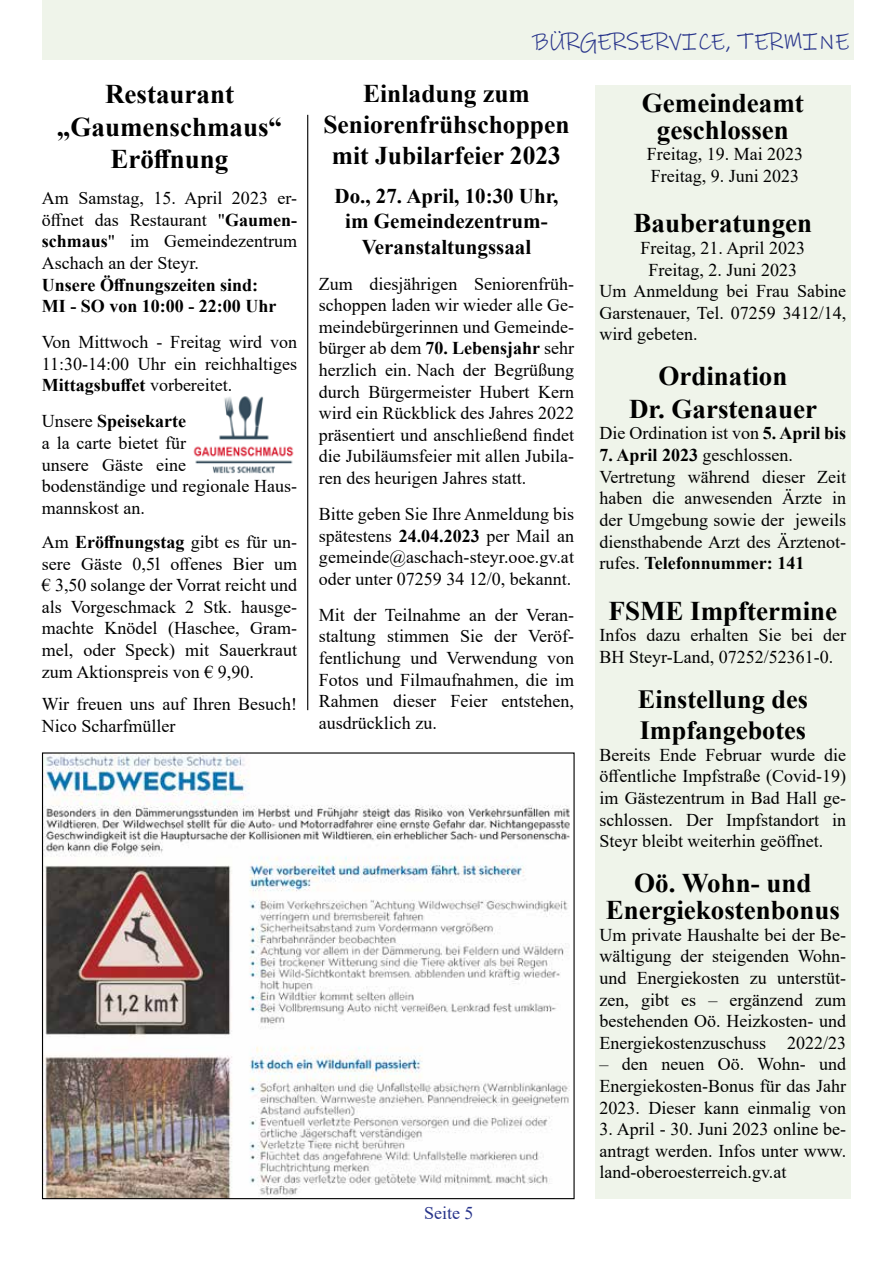
<style>
.page{position:relative;width:893px;height:1263px;background:#fff}
.page>*{position:absolute;margin:0;border:0;box-sizing:border-box;transform-origin:0 0}
.t1{font:700 27px/32.4px "Times New Roman";color:#000;text-align:center}
.t2{font:700 26.25px/31.5px "Times New Roman";color:#000}
.t3{font:700 25.5px/30.6px "Times New Roman";color:#000;text-align:center}
.t4{font:24px "Ink Free";color:#28348b}
.t5{font:700 21px/25.2px "Times New Roman";color:#000;text-align:center}
.t6{font:18px/21.6px "Times New Roman";color:#000;text-align:justify}
.t7{font:700 18px/21.6px "Times New Roman";color:#000}
.t8{font:18px "Times New Roman";color:#28348b}
.s1{font-weight:700}
</style>
<div class="page">
<div style="left:595px;top:85px;width:255px;height:1113px;background:#eff4ea"></div>
<div style="left:43px;top:0;width:811px;height:60px;background:#eff4ea"></div>
<img style="left:193px;top:396px;width:101px;height:78px">
<img style="left:44px;top:754px;width:526px;height:443px">
<hr style="left:307px;top:115px;width:1px;height:595px;background:#000">
<h1 class="t1" style="left:57px;top:77px;width:227px">Restaurant „Gaumenschmaus“<br>Eröffnung</h1>
<p class="t6" style="left:42px;top:187px;width:257px">Am Samstag, 15. April 2023 er&shy;öffnet das Restaurant "<span class="s1">Gaumen&shy;schmaus</span>" im Gemeindezentrum Aschach an der Steyr.</p>
<p class="t7" style="left:42px;top:273px;width:236px">Unsere Öffnungszeiten sind:<br>MI - SO von 10:00 - 22:00 Uhr</p>
<p class="t6" style="left:42px;top:331px;width:257px">Von Mittwoch - Freitag wird von 11:30-14:00 Uhr ein reichhaltiges <span class="s1">Mittagsbuffet</span> vorbereitet.</p>
<p class="t6" style="left:42px;top:410px;width:257px;text-align:left">Unsere <span class="s1">Speisekarte<br></span>a la carte bietet für<br>unsere Gäste eine<br>bodenständige und regionale Haus&shy;mannskost an.</p>
<p class="t6" style="left:42px;top:531px;width:257px">Am <span class="s1">Eröffnungstag</span> gibt es für un&shy;sere Gäste 0,5l offenes Bier um € 3,50 solange der Vorrat reicht und als Vorgeschmack 2 Stk. hausge&shy;machte Knödel (Haschee, Gram&shy;mel, oder Speck) mit Sauerkraut zum Aktionspreis von € 9,90.</p>
<p class="t6" style="left:42px;top:693px;width:257px">Wir freuen uns auf Ihren Besuch!<br>Nico Scharfmüller</p>
<h3 class="t4" style="left:533px;top:26px;width:318px">BÜRGERSERVICE, TERMINE</h3>
<h3 class="t3" style="left:323px;top:78px;width:248px">Einladung zum<br>Seniorenfrühschoppen mit Jubilarfeier 2023</h3>
<p class="t5" style="left:335px;top:183px;width:225px">Do., 27. April, 10:30 Uhr, im Gemeindezentrum-<br>Veranstaltungssaal</p>
<p class="t6" style="left:319px;top:272px;width:257px">Zum diesjährigen Seniorenfrüh&shy;schoppen laden wir wieder alle Ge&shy;meindebürgerinnen und Gemeinde&shy;bürger ab dem <span class="s1">70. Lebensjahr</span> sehr herzlich ein. Nach der Begrüßung durch Bürgermeister Hubert Kern wird ein Rückblick des Jahres 2022 präsentiert und anschließend findet die Jubiläumsfeier mit allen Jubila&shy;ren des heurigen Jahres statt.</p>
<p class="t6" style="left:319px;top:503px;width:257px">Bitte geben Sie Ihre Anmeldung bis spätestens <span class="s1">24.04.2023</span> per Mail an gemeinde@aschach-steyr.ooe.gv.at oder unter 07259 34 12/0, bekannt.</p>
<p class="t6" style="left:319px;top:603px;width:257px">Mit der Teilnahme an der Veran&shy;staltung stimmen Sie der Veröf&shy;fentlichung und Verwendung von Fotos und Filmaufnahmen, die im Rahmen dieser Feier entstehen, ausdrücklich zu.</p>
<h1 class="t1" style="left:642px;top:89px;width:163px;line-height:27px">Gemeindeamt geschlossen</h1>
<p class="t6" style="left:647px;top:143px;width:158px">Freitag, 19. Mai 2023<br>Freitag, 9. Juni 2023</p>
<h1 class="t1" style="left:634px;top:206px;width:180px">Bauberatungen</h1>
<p class="t6" style="left:641px;top:237px;width:166px">Freitag, 21. April 2023</p>
<p class="t6" style="left:649px;top:258px;width:150px">Freitag, 2. Juni 2023</p>
<p class="t6" style="left:600px;top:280px;width:248px">Um Anmeldung bei Frau Sabine</p>
<p class="t6" style="left:600px;top:301px;width:248px">Garstenauer, Tel. 07259 3412/14,</p>
<p class="t6" style="left:600px;top:323px;width:99px">wird gebeten.</p>
<h1 class="t1" style="left:629px;top:359px;width:189px">Ordination<br>Dr. Garstenauer</h1>
<p class="t6" style="left:600px;top:422px;width:248px">Die Ordination ist von <span class="s1">5. April bis</span></p>
<p class="t6" style="left:600px;top:444px;width:248px;text-align:left"><span class="s1">7. April 2023</span> geschlossen.<br>Vertretung während dieser Zeit haben die anwesenden Ärzte in der Umgebung sowie der jeweils diensthabende Arzt des Ärztenot&shy;rufes. <span class="s1">Telefonnummer: 141</span></p>
<h1 class="t1" style="left:608px;top:593px;width:230px">FSME Impftermine</h1>
<p class="t6" style="left:600px;top:624px;width:248px">Infos dazu erhalten Sie bei der<br>BH Steyr-Land, 07252/52361-0.</p>
<h2 class="t2" style="left:638px;top:682px;width:171px">Einstellung des<br>Impfangebotes</h2>
<p class="t6" style="left:600px;top:743px;width:248px">Bereits Ende Februar wurde die öffentliche Impfstraße (Covid-19) im Gästezentrum in Bad Hall ge&shy;schlossen. Der Impfstandort in Steyr bleibt weiterhin geöffnet.</p>
<h1 class="t1" style="left:606px;top:869px;width:236px;line-height:27px">Oö. Wohn- und<br>Energiekostenbonus</h1>
<p class="t6" style="left:600px;top:923px;width:248px">Um private Haushalte bei der Be&shy;wältigung der steigenden Wohn&shy;und Energiekosten zu unterstüt&shy;zen, gibt es – ergänzend zum bestehenden Oö. Heizkosten- und Energiekostenzuschuss 2022/23</p>
<p class="t6" style="left:600px;top:1053px;width:248px">– den neuen Oö. Wohn- und Energiekosten-Bonus für das Jahr 2023. Dieser kann einmalig von</p>
<p class="t6" style="left:600px;top:1118px;width:248px">3. April - 30. Juni 2023 online be&shy;antragt werden. Infos unter www. land-oberoesterreich.gv.at</p>
<p class="t8" style="left:424px;top:1200px;width:51px">Seite 5</p>
</div>
